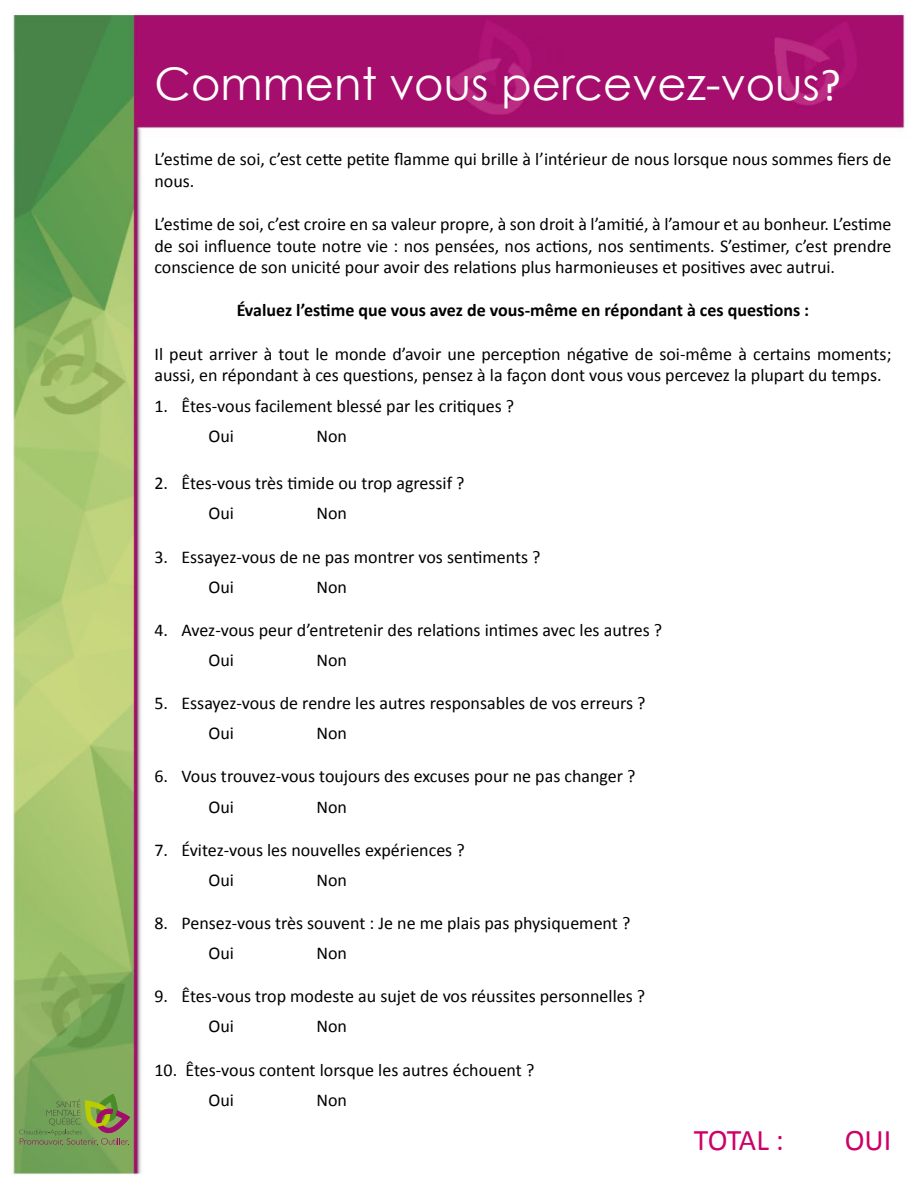
<style>
.page{position:relative;width:918px;height:1188px;background:#fff}
.page>*{position:absolute;margin:0;border:0;box-sizing:border-box;transform-origin:0 0}
.t1{font:45px "Century Gothic";color:#fff}
.t2{font:30px "Calibri";letter-spacing:-.015em;color:#cd0067}
.t3{font:18px/30.2px "Calibri";color:#000}
.t4{font:700 18px "Calibri";color:#000}
.s1{font-family:"Calibri"}
</style>
<div class="page">
<img style="left:12px;top:12px;width:893px;height:1163px">
<svg style="left:19px;top:1094px;width:111px;height:51px;background:#7c9653"></svg>
<h1 class="t1" style="left:154px;top:57px;width:688px">Comment vous percevez-vous<span class="s1">?</span></h1>
<p class="t3" style="left:154px;top:148px;width:738px;line-height:21.6px">L’estime de soi, c’est cette petite flamme qui brille à l’intérieur de nous lorsque nous sommes fiers de nous.</p>
<p class="t3" style="left:154px;top:212px;width:739px;line-height:21.6px;text-align:justify">L’estime de soi, c’est croire en sa valeur propre, à son droit à l’amitié, à l’amour et au bonheur. L’estime de soi influence toute notre vie : nos pensées, nos actions, nos sentiments. S’estimer, c’est prendre conscience de son unicité pour avoir des relations plus harmonieuses et positives avec autrui.</p>
<p class="t4" style="left:237px;top:299px;width:574px">Évaluez l’estime que vous avez de vous-même en répondant à ces questions :</p>
<p class="t3" style="left:154px;top:342px;width:739px;line-height:21.6px">Il peut arriver à tout le monde d’avoir une perception négative de soi-même à certains moments; aussi, en répondant à ces questions, pensez à la façon dont vous vous percevez la plupart du temps.</p>
<p class="t3" style="left:208px;top:390px;width:307px;text-indent:-54px">1. Êtes-vous facilement blessé par les critiques ?<br>Oui</p>
<p class="t3" style="left:316px;top:420px;width:32px">Non</p>
<p class="t3" style="left:208px;top:467px;width:258px;text-indent:-54px">2. Êtes-vous très timide ou trop agressif ?<br>Oui</p>
<p class="t3" style="left:316px;top:498px;width:32px">Non</p>
<p class="t3" style="left:208px;top:541px;width:333px;text-indent:-54px">3. Essayez-vous de ne pas montrer vos sentiments ?<br>Oui</p>
<p class="t3" style="left:316px;top:571px;width:32px">Non</p>
<p class="t3" style="left:208px;top:614px;width:455px;text-indent:-54px">4. Avez-vous peur d’entretenir des relations intimes avec les autres ?<br>Oui</p>
<p class="t3" style="left:316px;top:644px;width:32px">Non</p>
<p class="t3" style="left:208px;top:687px;width:439px;text-indent:-54px">5. Essayez-vous de rendre les autres responsables de vos erreurs ?<br>Oui</p>
<p class="t3" style="left:316px;top:717px;width:32px">Non</p>
<p class="t3" style="left:208px;top:761px;width:429px;text-indent:-54px">6. Vous trouvez-vous toujours des excuses pour ne pas changer ?<br>Oui</p>
<p class="t3" style="left:316px;top:791px;width:32px">Non</p>
<p class="t3" style="left:208px;top:834px;width:258px;text-indent:-54px">7. Évitez-vous les nouvelles expériences ?<br>Oui</p>
<p class="t3" style="left:316px;top:864px;width:32px">Non</p>
<p class="t3" style="left:208px;top:907px;width:423px;text-indent:-54px">8. Pensez-vous très souvent : Je ne me plais pas physiquement ?<br>Oui</p>
<p class="t3" style="left:316px;top:937px;width:32px">Non</p>
<p class="t3" style="left:208px;top:980px;width:438px;text-indent:-54px">9. Êtes-vous trop modeste au sujet de vos réussites personnelles ?<br>Oui</p>
<p class="t3" style="left:316px;top:1011px;width:32px">Non</p>
<p class="t3" style="left:208px;top:1054px;width:327px;text-indent:-54px">10. Êtes-vous content lorsque les autres échouent ?<br>Oui</p>
<p class="t3" style="left:316px;top:1084px;width:32px">Non</p>
<h2 class="t2" style="left:694px;top:1122px;width:91px">TOTAL :</h2>
<h2 class="t2" style="left:845px;top:1122px;width:48px">OUI</h2>
</div>
